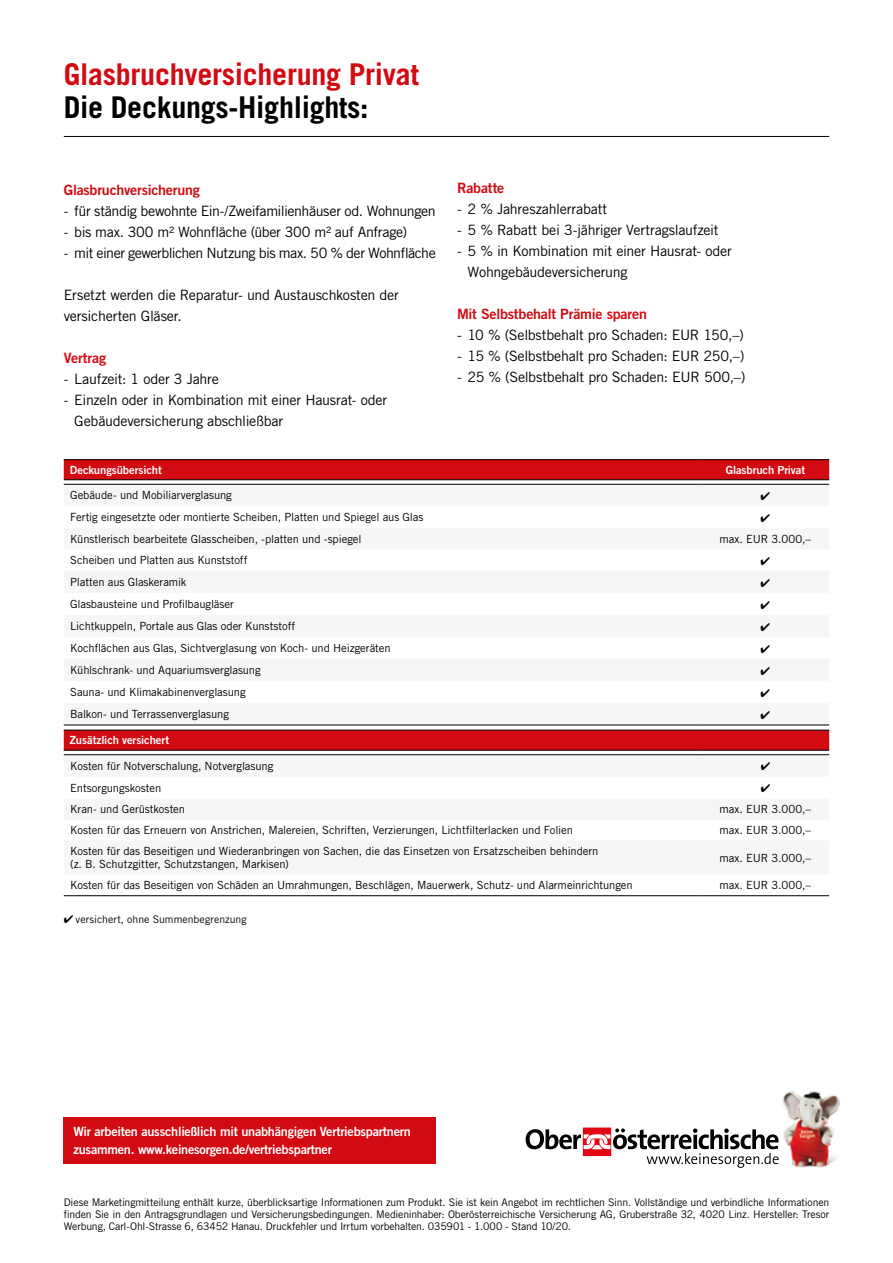
<style>
.page{position:relative;width:893px;height:1263px;background:#fff}
.page>*{position:absolute;margin:0;border:0;box-sizing:border-box;transform-origin:0 0}
.t1{font:700 30px "Trade Gothic LT Std";letter-spacing:-.01em;color:#d20a11}
.t2{font:700 30px "Trade Gothic LT Std";letter-spacing:-.01em;color:#000}
.t3{font:14.25px/21px "Trade Gothic LT Std";letter-spacing:-.02em;color:#000}
.t4{font:14.25px "Trade Gothic LT Pro Bd 2";letter-spacing:-.015em;color:#d20a11}
.t5{font:12.75px/18px "Trade Gothic LT Pro Bd 2";letter-spacing:-.02em;color:#fff}
.t6{font:11.25px/13.5px "Trade Gothic LT Std";letter-spacing:-.01em;color:#000}
.t7{font:11.25px "Trade Gothic LT Pro Bd 2";letter-spacing:-.01em;color:#fff}
.t8{font:10.5px/12px "Trade Gothic LT Std";letter-spacing:-.005em;color:#000;text-align:justify}
</style>
<div class="page">
<hr style="left:64px;top:136px;width:765px;height:1px;background:#000">
<div style="left:64px;top:1117px;width:372px;height:46px;background:#d20a11"></div>
<div style="left:64px;top:460px;width:765px;height:19px;background:#d20a11"></div>
<svg style="left:64px;top:724px;width:765px;height:1px"></svg>
<hr style="left:64px;top:459px;width:638px;height:1px;background:#000">
<hr style="left:702px;top:459px;width:127px;height:1px;background:#000">
<hr style="left:64px;top:725px;width:638px;height:1px;background:#000">
<hr style="left:702px;top:725px;width:127px;height:1px;background:#000">
<hr style="left:64px;top:479px;width:638px;height:1px;background:#000">
<hr style="left:702px;top:479px;width:127px;height:1px;background:#000">
<hr style="left:64px;top:484px;width:638px;height:1px;background:#000">
<hr style="left:702px;top:484px;width:127px;height:1px;background:#000">
<div style="left:64px;top:731px;width:765px;height:19px;background:#d20a11"></div>
<svg style="left:64px;top:755px;width:765px;height:1px"></svg>
<hr style="left:64px;top:730px;width:638px;height:1px;background:#000">
<hr style="left:702px;top:730px;width:127px;height:1px;background:#000">
<hr style="left:64px;top:895px;width:638px;height:1px;background:#000">
<hr style="left:702px;top:895px;width:127px;height:1px;background:#000">
<hr style="left:64px;top:750px;width:638px;height:1px;background:#000">
<hr style="left:702px;top:750px;width:127px;height:1px;background:#000">
<hr style="left:64px;top:754px;width:638px;height:1px;background:#000">
<hr style="left:702px;top:754px;width:127px;height:1px;background:#000">
<img style="left:782px;top:1090px;width:58px;height:78px">
<div style="left:583px;top:1127px;width:28px;height:29px;background:#f29197"></div>
<svg style="left:526px;top:1128px;width:253px;height:40px"></svg>
<h1 class="t1" style="left:64px;top:56px;width:357px">Glasbruchversicherung Privat</h1>
<h1 class="t2" style="left:64px;top:89px;width:306px">Die Deckungs-Highlights:</h1>
<p class="t4" style="left:64px;top:181px;width:138px">Glasbruchversicherung</p>
<p class="t3" style="left:64px;top:200px;width:374px">- für ständig bewohnte Ein-/Zweifamilienhäuser od. Wohnungen</p>
<p class="t3" style="left:64px;top:221px;width:345px">- bis max. 300 m² Wohnfläche (über 300 m² auf Anfrage)</p>
<p class="t3" style="left:64px;top:242px;width:374px">- mit einer gewerblichen Nutzung bis max. 50 % der Wohnfläche</p>
<p class="t3" style="left:64px;top:284px;width:337px">Ersetzt werden die Reparatur- und Austauschkosten der versicherten Gläser.</p>
<p class="t4" style="left:64px;top:349px;width:44px">Vertrag</p>
<p class="t3" style="left:64px;top:368px;width:157px">- Laufzeit: 1 oder 3 Jahre</p>
<p class="t3" style="left:74px;top:389px;width:314px;text-indent:-11px">- Einzeln oder in Kombination mit einer Hausrat- oder<br>Gebäudeversicherung abschließbar</p>
<p class="t4" style="left:457px;top:179px;width:49px">Rabatte</p>
<p class="t3" style="left:457px;top:198px;width:152px">- 2 % Jahreszahlerrabatt</p>
<p class="t3" style="left:457px;top:219px;width:263px">- 5 % Rabatt bei 3-jähriger Vertragslaufzeit</p>
<p class="t3" style="left:468px;top:240px;width:266px;text-indent:-11px">- 5 % in Kombination mit einer Hausrat- oder<br>Wohngebäudeversicherung</p>
<p class="t4" style="left:457px;top:305px;width:191px">Mit Selbstbehalt Prämie sparen</p>
<p class="t3" style="left:457px;top:324px;width:288px">- 10 % (Selbstbehalt pro Schaden: EUR 150,–)</p>
<p class="t3" style="left:457px;top:345px;width:289px">- 15 % (Selbstbehalt pro Schaden: EUR 250,–)</p>
<p class="t3" style="left:457px;top:366px;width:290px">- 25 % (Selbstbehalt pro Schaden: EUR 500,–)</p>
<p class="t7" style="left:70px;top:463px;width:94px">Deckungsübersicht</p>
<p class="t7" style="left:726px;top:463px;width:81px">Glasbruch Privat</p>
<p class="t6" style="left:70px;top:488px;width:163px">Gebäude- und Mobiliarverglasung</p>
<p class="t6" style="left:70px;top:510px;width:355px">Fertig eingesetzte oder montierte Scheiben, Platten und Spiegel aus Glas</p>
<p class="t6" style="left:70px;top:532px;width:293px">Künstlerisch bearbeitete Glasscheiben, -platten und -spiegel</p>
<p class="t6" style="left:720px;top:532px;width:93px">max. EUR 3.000,–</p>
<p class="t6" style="left:70px;top:553px;width:179px">Scheiben und Platten aus Kunststoff</p>
<p class="t6" style="left:70px;top:575px;width:118px">Platten aus Glaskeramik</p>
<p class="t6" style="left:70px;top:597px;width:165px">Glasbausteine und Profilbaugläser</p>
<p class="t6" style="left:70px;top:619px;width:227px">Lichtkuppeln, Portale aus Glas oder Kunststoff</p>
<p class="t6" style="left:70px;top:641px;width:322px">Kochflächen aus Glas, Sichtverglasung von Koch- und Heizgeräten</p>
<p class="t6" style="left:70px;top:663px;width:192px">Kühlschrank- und Aquariumsverglasung</p>
<p class="t6" style="left:70px;top:685px;width:177px">Sauna- und Klimakabinenverglasung</p>
<p class="t6" style="left:70px;top:707px;width:160px">Balkon- und Terrassenverglasung</p>
<p class="t7" style="left:70px;top:733px;width:101px">Zusätzlich versichert</p>
<p class="t6" style="left:70px;top:759px;width:205px">Kosten für Notverschalung, Notverglasung</p>
<p class="t6" style="left:70px;top:781px;width:93px">Entsorgungskosten</p>
<p class="t6" style="left:70px;top:802px;width:116px">Kran- und Gerüstkosten</p>
<p class="t6" style="left:720px;top:802px;width:93px">max. EUR 3.000,–</p>
<p class="t6" style="left:70px;top:823px;width:504px">Kosten für das Erneuern von Anstrichen, Malereien, Schriften, Verzierungen, Lichtfilterlacken und Folien</p>
<p class="t6" style="left:720px;top:823px;width:93px">max. EUR 3.000,–</p>
<p class="t6" style="left:70px;top:844px;width:530px">Kosten für das Beseitigen und Wiederanbringen von Sachen, die das Einsetzen von Ersatzscheiben behindern (z. B. Schutzgitter, Schutzstangen, Markisen)</p>
<p class="t6" style="left:720px;top:851px;width:93px">max. EUR 3.000,–</p>
<p class="t6" style="left:70px;top:878px;width:564px">Kosten für das Beseitigen von Schäden an Umrahmungen, Beschlägen, Mauerwerk, Schutz- und Alarmeinrichtungen</p>
<p class="t6" style="left:720px;top:878px;width:93px">max. EUR 3.000,–</p>
<p class="t8" style="left:64px;top:913px;width:184px">✔ versichert, ohne Summenbegrenzung</p>
<p class="t5" style="left:73px;top:1122px;width:339px">Wir arbeiten ausschließlich mit unabhängigen Vertriebspartnern zusammen. www.keinesorgen.de/vertriebspartner</p>
<p class="t8" style="left:64px;top:1196px;width:767px">Diese Marketingmitteilung enthält kurze, überblicksartige Informationen zum Produkt. Sie ist kein Angebot im rechtlichen Sinn. Vollständige und verbindliche Informationen finden Sie in den Antragsgrundlagen und Versicherungsbedingungen. Medieninhaber: Oberösterreichische Versicherung AG, Gruberstraße 32, 4020 Linz. Hersteller: Tresor Werbung, Carl-Ohl-Strasse 6, 63452 Hanau. Druckfehler und Irrtum vorbehalten. 035901 - 1.000 - Stand 10/20.</p>
</div>
